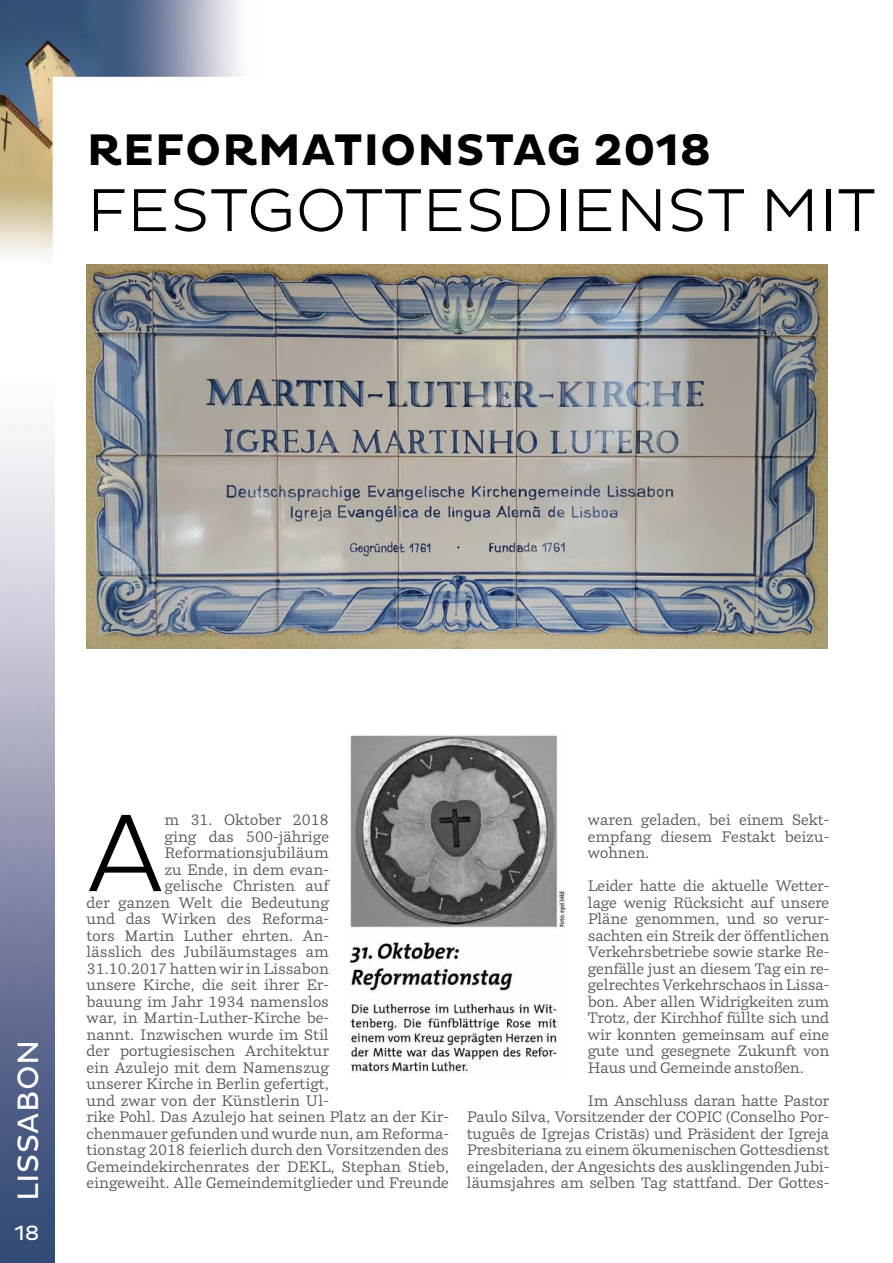
<style>
.page{position:relative;width:893px;height:1263px;background:#fff}
.page>*{position:absolute;margin:0;border:0;box-sizing:border-box;transform-origin:0 0}
.t1{font:300 112.05px "Pluto";color:#000}
.t2{font:300 61.5px "Pluto";letter-spacing:.005em;color:#000}
.t3{font:700 45px "Pluto";letter-spacing:.015em;color:#000}
.t4{font:30px "Pluto";letter-spacing:.015em;color:#fff}
.t5{font:21px "Pluto";color:#fff}
.t6{font:15px/16.5px "Parry";color:#58585a;text-align:justify}
</style>
<div class="page">
<img style="left:0;top:0;width:241px;height:257px">
<img style="left:0;top:420px;width:54px;height:843px">
<img style="left:350px;top:735px;width:217px;height:338px">
<img style="left:87px;top:265px;width:741px;height:383px">
<h3 class="t3" style="left:87px;top:124px;width:626px">REFORMATIONSTAG 2018</h3>
<h2 class="t2" style="left:87px;top:175px;width:790px">FESTGOTTESDIENST MIT</h2>
<h3 class="t4" style="left:11px;top:1201px;width:163px;rotate:-90deg">LISSABON</h3>
<h3 class="t5" style="left:14px;top:1221px;width:27px">18</h3>
<h1 class="t1" style="left:87px;top:789px;width:79px">A</h1>
<p class="t6" style="left:165px;top:811px;width:166px">m 31. Oktober 2018</p>
<p class="t6" style="left:165px;top:828px;width:166px">ging das 500-jährige</p>
<p class="t6" style="left:165px;top:844px;width:166px">Reformationsjubiläum</p>
<p class="t6" style="left:165px;top:861px;width:166px">zu Ende, in dem evan-</p>
<p class="t6" style="left:165px;top:877px;width:166px">gelische Christen auf</p>
<p class="t6" style="left:87px;top:894px;width:244px">der ganzen Welt die Bedeutung</p>
<p class="t6" style="left:87px;top:910px;width:244px">und das Wirken des Reforma-</p>
<p class="t6" style="left:87px;top:927px;width:244px">tors Martin Luther ehrten. An-</p>
<p class="t6" style="left:87px;top:943px;width:244px">lässlich des Jubiläumstages am</p>
<p class="t6" style="left:87px;top:960px;width:244px">31.10.2017 hatten wir in Lissabon</p>
<p class="t6" style="left:87px;top:976px;width:244px">unsere Kirche, die seit ihrer Er-</p>
<p class="t6" style="left:87px;top:993px;width:244px">bauung im Jahr 1934 namenslos</p>
<p class="t6" style="left:87px;top:1009px;width:244px">war, in Martin-Luther-Kirche be-</p>
<p class="t6" style="left:87px;top:1026px;width:244px">nannt. Inzwischen wurde im Stil</p>
<p class="t6" style="left:87px;top:1042px;width:244px">der portugiesischen Architektur</p>
<p class="t6" style="left:87px;top:1059px;width:244px">ein Azulejo mit dem Namenszug</p>
<p class="t6" style="left:87px;top:1075px;width:244px">unserer Kirche in Berlin gefertigt,</p>
<p class="t6" style="left:87px;top:1092px;width:244px">und zwar von der Künstlerin Ul-</p>
<p class="t6" style="left:87px;top:1108px;width:364px">rike Pohl. Das Azulejo hat seinen Platz an der Kir-</p>
<p class="t6" style="left:87px;top:1125px;width:364px">chenmauer gefunden und wurde nun, am Reforma-</p>
<p class="t6" style="left:87px;top:1141px;width:364px">tionstag 2018 feierlich durch den Vorsitzenden des</p>
<p class="t6" style="left:87px;top:1158px;width:364px">Gemeindekirchenrates der DEKL, Stephan Stieb,</p>
<p class="t6" style="left:87px;top:1174px;width:364px">eingeweiht. Alle Gemeindemitglieder und Freunde</p>
<p class="t6" style="left:588px;top:811px;width:243px">waren geladen, bei einem Sekt&shy;empfang diesem Festakt beizu&shy;wohnen.</p>
<p class="t6" style="left:588px;top:877px;width:243px">Leider hatte die aktuelle Wetter&shy;lage wenig Rücksicht auf unsere Pläne genommen, und so verur&shy;sachten ein Streik der öffentlichen Verkehrsbetriebe sowie starke Re&shy;genfälle just an diesem Tag ein re&shy;gelrechtes Verkehrschaos in Lissa&shy;bon. Aber allen Widrigkeiten zum Trotz, der Kirchhof füllte sich und wir konnten gemeinsam auf eine gute und gesegnete Zukunft von Haus und Gemeinde anstoßen.</p>
<p class="t6" style="left:467px;top:1092px;width:364px;text-indent:121px">Im Anschluss daran hatte Pastor Paulo Silva, Vorsitzender der COPIC (Conselho Por&shy;tuguês de Igrejas Cristãs) und Präsident der Igreja Presbiteriana zu einem ökumenischen Gottesdienst eingeladen, der Angesichts des ausklingenden Jubi&shy;läumsjahres am selben Tag stattfand. Der Gottes-</p>
</div>
